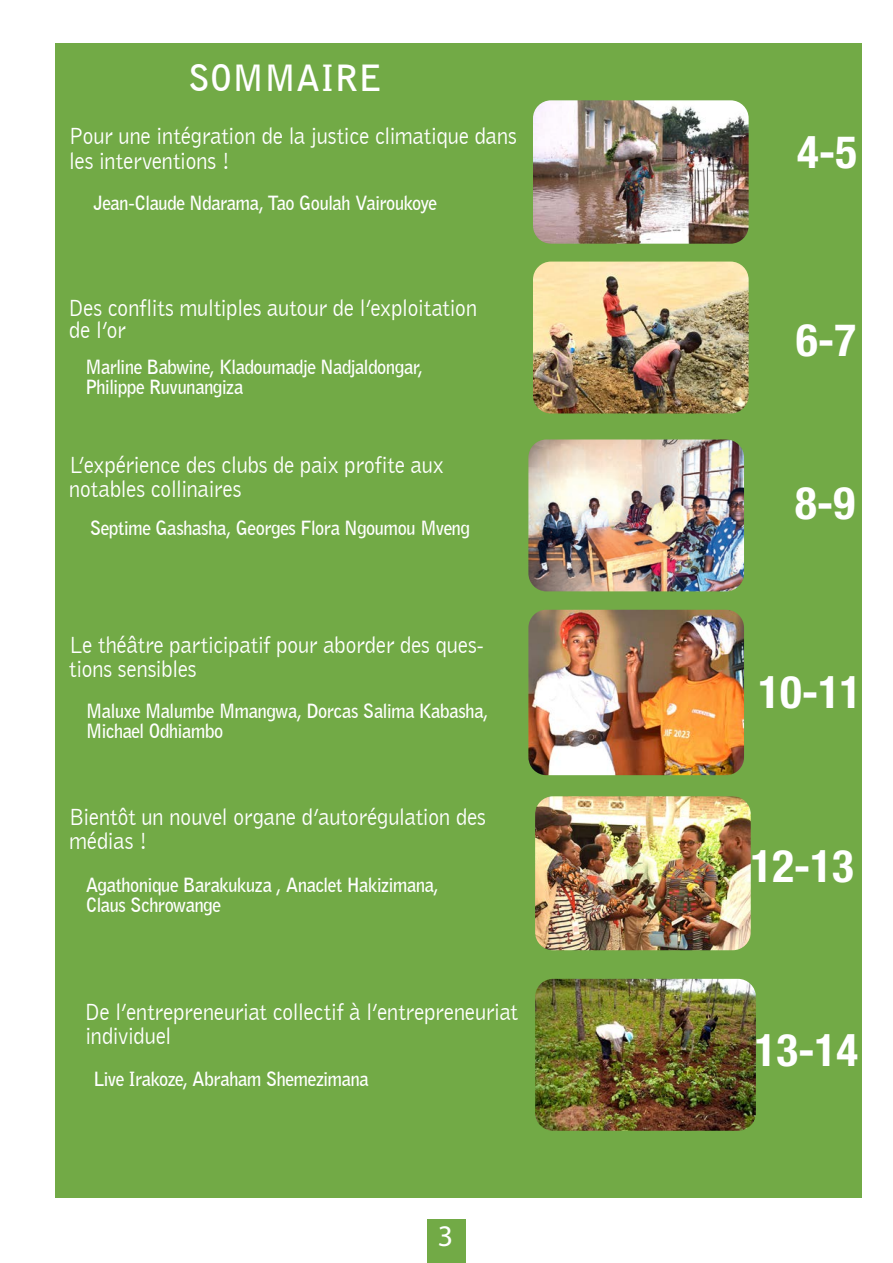
<style>
.page{position:relative;width:893px;height:1263px;background:#fff}
.page>*{position:absolute;margin:0;border:0;box-sizing:border-box;transform-origin:0 0}
.Intertitre{font:700 condensed 45px "Helvetica Neue LT Std";color:#fff}
.t1{font:700 36px "Bell Gothic BT";color:#fff}
.t2{font:30px "Myriad Pro";color:#fff}
.TEXTE_STANDART_LETRR{font:24px/24px "Bell Gothic BT";letter-spacing:-.025em;color:#fff}
.Signature{font:700 19.5px/19.5px "Bell Gothic BT";letter-spacing:-.03em;color:#fff}
</style>
<div class="page">
<div style="left:427px;top:1219px;width:39px;height:43px;background:#72aa46"></div>
<div style="left:56px;top:43px;width:806px;height:1154px;background:#72aa46"></div>
<img style="left:533px;top:100px;width:216px;height:144px">
<img style="left:533px;top:262px;width:216px;height:151px">
<img style="left:535px;top:979px;width:221px;height:152px">
<img style="left:535px;top:796px;width:216px;height:154px">
<img style="left:528px;top:610px;width:216px;height:165px">
<img style="left:528px;top:439px;width:216px;height:152px">
<p class="t1" style="left:188px;top:54px;width:196px">SOMMAIRE</p>
<p class="TEXTE_STANDART_LETRR" style="left:69px;top:123px;width:449px;line-height:25.5px">Pour une intégration de la justice climatique dans les interventions !</p>
<p class="Signature" style="left:94px;top:192px;width:345px">Jean-Claude Ndarama, Tao Goulah Vairoukoye</p>
<p class="TEXTE_STANDART_LETRR" style="left:69px;top:296px;width:410px;line-height:22.5px">Des conflits multiples autour de l’exploitation de l’or</p>
<p class="Signature" style="left:85px;top:357px;width:339px">Marline Babwine, Kladoumadje Nadjaldongar,<br>Philippe Ruvunangiza</p>
<p class="TEXTE_STANDART_LETRR" style="left:69px;top:452px;width:377px">L’expérience des clubs de paix profite aux notables collinaires</p>
<p class="Signature" style="left:90px;top:517px;width:382px">Septime Gashasha, Georges Flora Ngoumou Mveng</p>
<p class="TEXTE_STANDART_LETRR" style="left:69px;top:632px;width:417px">Le théâtre participatif pour aborder des ques&shy;tions sensibles</p>
<p class="Signature" style="left:86px;top:701px;width:404px">Maluxe Malumbe Mmangwa, Dorcas Salima Kabasha,<br>Michael Odhiambo</p>
<p class="TEXTE_STANDART_LETRR" style="left:69px;top:805px;width:418px">Bientôt un nouvel organe d’autorégulation des médias !</p>
<p class="Signature" style="left:86px;top:875px;width:355px">Agathonique Barakukuza , Anaclet Hakizimana,<br>Claus Schrowange</p>
<p class="TEXTE_STANDART_LETRR" style="left:85px;top:999px;width:435px">De l’entrepreneuriat collectif à l’entrepreneuriat individuel</p>
<p class="Signature" style="left:93px;top:1068px;width:277px">Live Irakoze, Abraham Shemezimana</p>
<p class="t2" style="left:438px;top:1217px;width:17px">3</p>
<p class="Intertitre" style="left:797px;top:125px;width:61px">4-5</p>
<p class="Intertitre" style="left:796px;top:313px;width:61px">6-7</p>
<p class="Intertitre" style="left:795px;top:476px;width:61px">8-9</p>
<p class="Intertitre" style="left:758px;top:665px;width:105px">10-11</p>
<p class="Intertitre" style="left:751px;top:839px;width:105px">12-13</p>
<p class="Intertitre" style="left:755px;top:1022px;width:105px">13-14</p>
</div>
